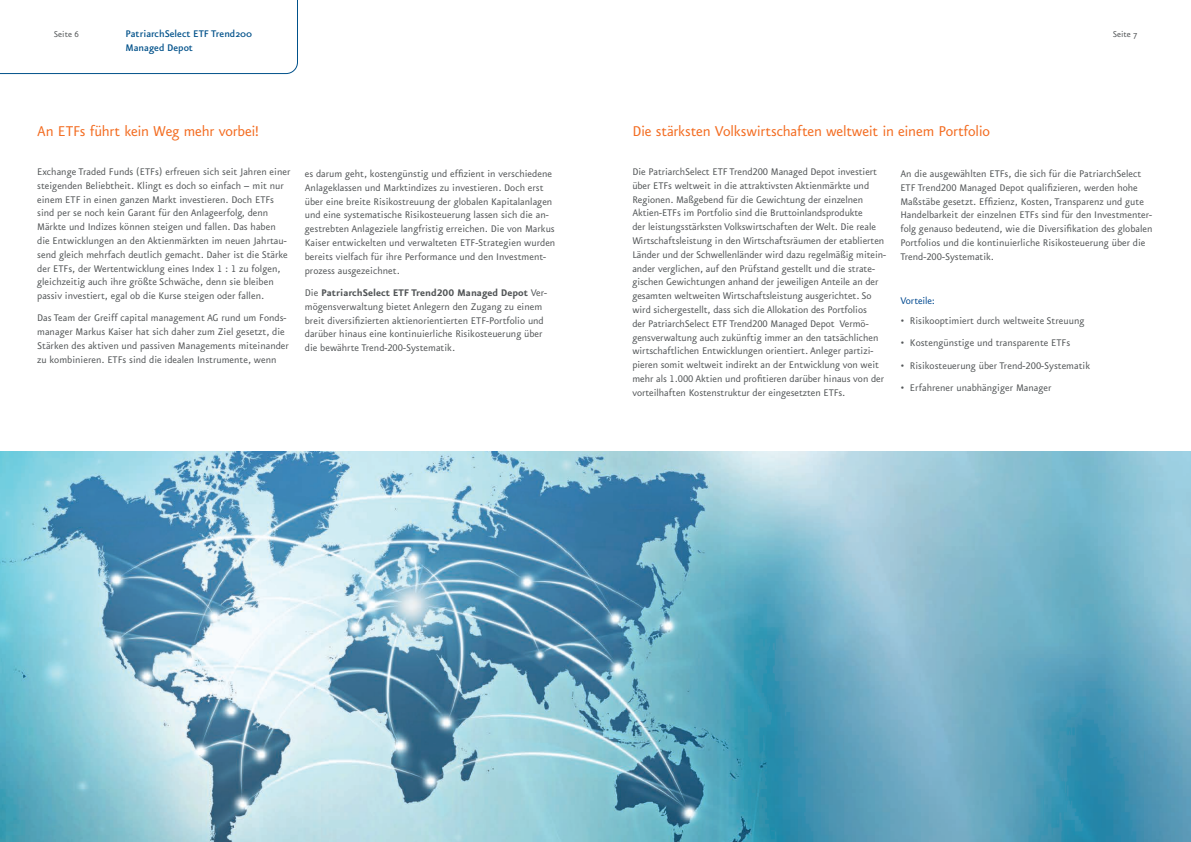
<style>
.page{position:relative;width:1191px;height:842px;background:#fff}
.page>*{position:absolute;margin:0;border:0;box-sizing:border-box;transform-origin:0 0}
.t1{font:17px "Eureka Sans OT";letter-spacing:-.015em;color:#f36c21}
.t2{font:11.5px/13.8px "Eureka Sans OT";color:#525557}
.t3{font:500 11.5px "Eureka Sans OT";color:#00518a}
.t4{font:11.5px "Eureka Sans OT";letter-spacing:-.01em;color:#014990}
.t5{font:10px "Eureka Sans OT";color:#525557}
.s1{font-weight:700}
</style>
<div class="page">
<svg style="left:0;top:0;width:298px;height:74px"></svg>
<img style="left:0;top:452px;width:1191px;height:390px">
<p class="t5" style="left:54px;top:28px;width:27px">Seite 6</p>
<p class="t3" style="left:125px;top:27px;width:128px">PatriarchSelect ETF Trend200</p>
<p class="t5" style="left:1112px;top:28px;width:26px">Seite 7</p>
<p class="t3" style="left:125px;top:41px;width:69px">Managed Depot</p>
<h1 class="t1" style="left:37px;top:121px;width:223px">An ETFs führt kein Weg mehr vorbei!</h1>
<p class="t2" style="left:37px;top:165px;width:255px">Exchange Traded Funds (ETFs) erfreuen sich seit Jahren einer steigenden Beliebtheit. Klingt es doch so einfach – mit nur einem ETF in einen ganzen Markt investieren. Doch ETFs sind per se noch kein Garant für den Anlageerfolg, denn Märkte und Indizes können steigen und fallen. Das haben die Entwicklungen an den Aktienmärkten im neuen Jahrtau&shy;send gleich mehrfach deutlich gemacht. Daher ist die Stärke der ETFs, der Wertentwicklung eines Index 1 : 1 zu folgen, gleichzeitig auch ihre größte Schwäche, denn sie bleiben passiv investiert, egal ob die Kurse steigen oder fallen.</p>
<p class="t2" style="left:37px;top:311px;width:253px">Das Team der Greiff capital management AG rund um Fonds&shy;manager Markus Kaiser hat sich daher zum Ziel gesetzt, die Stärken des aktiven und passiven Managements miteinander zu kombinieren. ETFs sind die idealen Instrumente, wenn</p>
<p class="t2" style="left:305px;top:167px;width:252px">es darum geht, kostengünstig und effizient in verschiedene Anlageklassen und Marktindizes zu investieren. Doch erst über eine breite Risikostreuung der globalen Kapitalanlagen und eine systematische Risikosteuerung lassen sich die an&shy;gestrebten Anlageziele langfristig erreichen. Die von Markus Kaiser entwickelten und verwalteten ETF-Strategien wurden bereits vielfach für ihre Performance und den Investment&shy;prozess ausgezeichnet.</p>
<p class="t2" style="left:305px;top:286px;width:244px">Die <span class="s1">PatriarchSelect ETF Trend200 Managed Depot</span> Ver&shy;mögensverwaltung bietet Anlegern den Zugang zu einem breit diversifizierten aktienorientierten ETF-Portfolio und darüber hinaus eine kontinuierliche Risikosteuerung über die bewährte Trend-200-Systematik.</p>
<h1 class="t1" style="left:632px;top:121px;width:359px">Die stärksten Volkswirtschaften weltweit in einem Portfolio</h1>
<p class="t2" style="left:632px;top:165px;width:255px">Die PatriarchSelect ETF Trend200 Managed Depot investiert über ETFs weltweit in die attraktivsten Aktienmärkte und Regionen. Maßgebend für die Gewichtung der einzelnen Aktien-ETFs im Portfolio sind die Bruttoinlandsprodukte<br>der leistungsstärksten Volkswirtschaften der Welt. Die reale Wirtschaftsleistung in den Wirtschaftsräumen der etablierten Länder und der Schwellenländer wird dazu regelmäßig mitein&shy;ander verglichen, auf den Prüfstand gestellt und die strate&shy;gischen Gewichtungen anhand der jeweiligen Anteile an der gesamten weltweiten Wirtschaftsleistung ausgerichtet. So wird sichergestellt, dass sich die Allokation des Portfolios<br>der PatriarchSelect ETF Trend200 Managed Depot Vermö&shy;gensverwaltung auch zukünftig immer an den tatsächlichen wirtschaftlichen Entwicklungen orientiert. Anleger partizi&shy;pieren somit weltweit indirekt an der Entwicklung von weit mehr als 1.000 Aktien und profitieren darüber hinaus von der vorteilhaften Kostenstruktur der eingesetzten ETFs.</p>
<p class="t2" style="left:900px;top:167px;width:254px">An die ausgewählten ETFs, die sich für die PatriarchSelect ETF Trend200 Managed Depot qualifizieren, werden hohe Maßstäbe gesetzt. Effizienz, Kosten, Transparenz und gute Handelbarkeit der einzelnen ETFs sind für den Investmenter&shy;folg genauso bedeutend, wie die Diversifikation des globalen Portfolios und die kontinuierliche Risikosteuerung über die Trend-200-Systematik.</p>
<p class="t4" style="left:900px;top:294px;width:36px">Vorteile:</p>
<p class="t2" style="left:900px;top:314px;width:186px">• Risikooptimiert durch weltweite Streuung</p>
<p class="t2" style="left:900px;top:336px;width:171px">• Kostengünstige und transparente ETFs</p>
<p class="t2" style="left:900px;top:358px;width:191px">• Risikosteuerung über Trend-200-Systematik</p>
<p class="t2" style="left:900px;top:381px;width:153px">• Erfahrener unabhängiger Manager</p>
</div>
